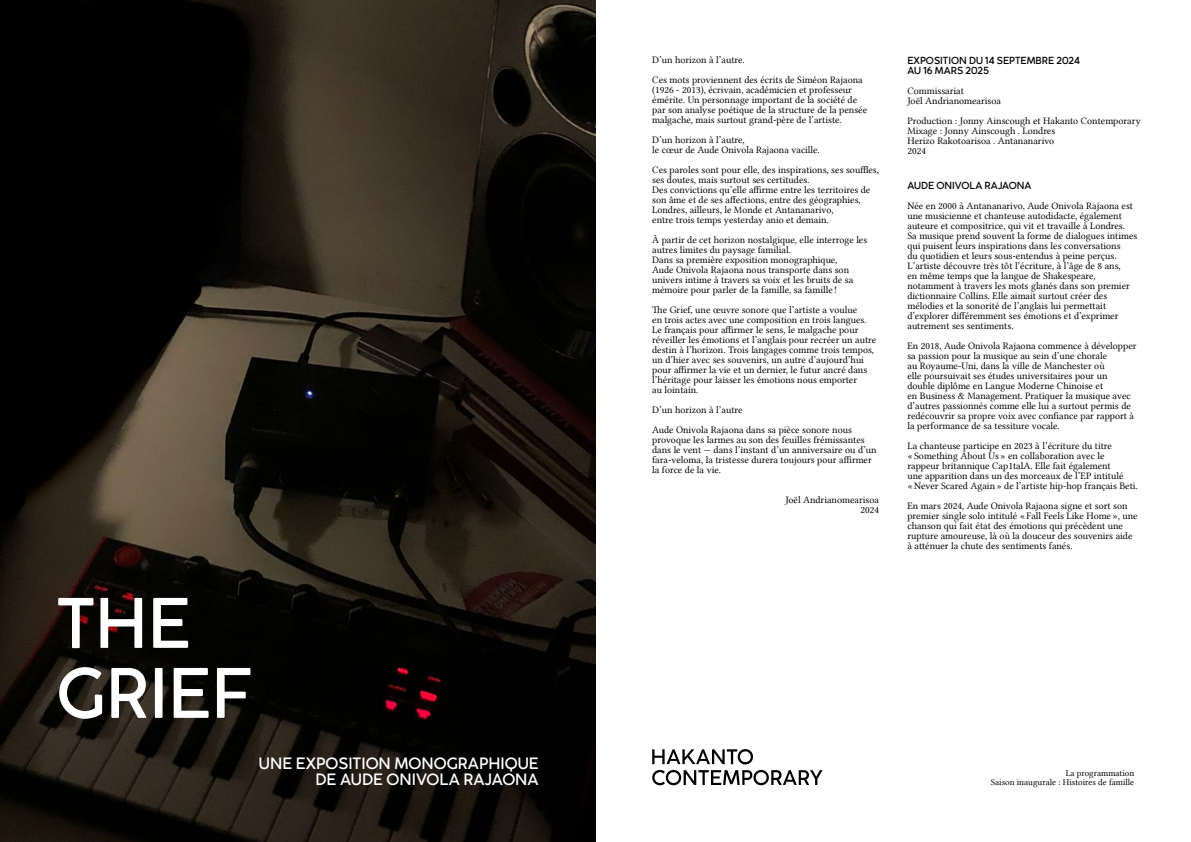
<style>
.page{position:relative;width:1191px;height:842px;background:#fff}
.page>*{position:absolute;margin:0;border:0;box-sizing:border-box;transform-origin:0 0}
.t1{font:500 70px/70px "Cocogoose Classic";color:#fff}
.t2{font:500 16px/16px "Cocogoose Classic";color:#fff;text-align:right}
.t3{font:10px/10px "Lin Libertine";color:#000}
.t4{font:500 10px/10px "Cocogoose Classic";color:#000}
.t5{font:9px/9px "Lin Libertine";color:#000;text-align:right}
</style>
<div class="page">
<svg style="left:652px;top:749px;width:101px;height:15px"></svg>
<svg style="left:652px;top:770px;width:170px;height:15px"></svg>
<img style="left:0;top:0;width:595px;height:842px">
<h1 class="t1" style="left:57px;top:585px;width:197px">THE<br>GRIEF</h1>
<h2 class="t2" style="left:259px;top:755px;width:281px">UNE EXPOSITION MONOGRAPHIQUE<br>DE AUDE ONIVOLA RAJAONA</h2>
<p class="t3" style="left:652px;top:50px;width:212px;line-height:20px">D’un horizon à l’autre.<br>Ces mots proviennent des écrits de Siméon Rajaona</p>
<p class="t3" style="left:652px;top:85px;width:217px">(1926 - 2013), écrivain, académicien et professeur émérite. Un personnage important de la société de par son analyse poétique de la structure de la pensée malgache, mais surtout grand-père de l’artiste.</p>
<p class="t3" style="left:652px;top:135px;width:169px">D’un horizon à l’autre,<br>le cœur de Aude Onivola Rajaona vacille.</p>
<p class="t3" style="left:652px;top:165px;width:228px">Ces paroles sont pour elle, des inspirations, ses souffles, ses doutes, mais surtout ses certitudes.<br>Des convictions qu’elle affirme entre les territoires de son âme et de ses affections, entre des géographies, Londres, ailleurs, le Monde et Antananarivo,<br>entre trois temps yesterday anio et demain.</p>
<p class="t3" style="left:652px;top:235px;width:217px">À partir de cet horizon nostalgique, elle interroge les autres limites du paysage familial.<br>Dans sa première exposition monographique,<br>Aude Onivola Rajaona nous transporte dans son univers intime à travers sa voix et les bruits de sa mémoire pour parler de la famille, sa famille !</p>
<p class="t3" style="left:652px;top:305px;width:226px">The Grief, une œuvre sonore que l’artiste a voulue<br>en trois actes avec une composition en trois langues.<br>Le français pour affirmer le sens, le malgache pour réveiller les émotions et l’anglais pour recréer un autre destin à l’horizon. Trois langages comme trois tempos, un d’hier avec ses souvenirs, un autre d’aujourd’hui pour affirmer la vie et un dernier, le futur ancré dans l’héritage pour laisser les émotions nous emporter<br>au lointain.</p>
<p class="t3" style="left:652px;top:400px;width:201px;line-height:20px">D’un horizon à l’autre<br>Aude Onivola Rajaona dans sa pièce sonore nous</p>
<p class="t3" style="left:652px;top:435px;width:226px">provoque les larmes au son des feuilles frémissantes dans le vent — dans l’instant d’un anniversaire ou d’un fara-veloma, la tristesse durera toujours pour affirmer la force de la vie.</p>
<p class="t3" style="left:785px;top:495px;width:95px;text-align:right">Joël Andrianomearisoa<br>2024</p>
<p class="t4" style="left:907px;top:55px;width:174px">EXPOSITION DU 14 SEPTEMBRE 2024<br>AU 16 MARS 2025</p>
<p class="t3" style="left:907px;top:86px;width:95px">Commissariat<br>Joël Andrianomearisoa</p>
<p class="t3" style="left:907px;top:116px;width:235px">Production : Jonny Ainscough et Hakanto Contemporary<br>Mixage : Jonny Ainscough . Londres<br>Herizo Rakotoarisoa . Antananarivo<br>2024</p>
<p class="t4" style="left:907px;top:180px;width:126px">AUDE ONIVOLA RAJAONA</p>
<p class="t3" style="left:907px;top:201px;width:231px">Née en 2000 à Antananarivo, Aude Onivola Rajaona est une musicienne et chanteuse autodidacte, également auteure et compositrice, qui vit et travaille à Londres.<br>Sa musique prend souvent la forme de dialogues intimes qui puisent leurs inspirations dans les conversations<br>du quotidien et leurs sous-entendus à peine perçus.<br>L’artiste découvre très tôt l’écriture, à l’âge de 8 ans,<br>en même temps que la langue de Shakespeare, notamment à travers les mots glanés dans son premier dictionnaire Collins. Elle aimait surtout créer des mélodies et la sonorité de l’anglais lui permettait d’explorer différemment ses émotions et d’exprimer autrement ses sentiments.</p>
<p class="t3" style="left:907px;top:341px;width:231px">En 2018, Aude Onivola Rajaona commence à développer sa passion pour la musique au sein d’une chorale<br>au Royaume-Uni, dans la ville de Manchester où<br>elle poursuivait ses études universitaires pour un double diplôme en Langue Moderne Chinoise et<br>en Business &amp; Management. Pratiquer la musique avec d’autres passionnés comme elle lui a surtout permis de redécouvrir sa propre voix avec confiance par rapport à la performance de sa tessiture vocale.</p>
<p class="t3" style="left:907px;top:441px;width:232px">La chanteuse participe en 2023 à l’écriture du titre<br>« Something About Us » en collaboration avec le rappeur britannique Cap1talA. Elle fait également<br>une apparition dans un des morceaux de l’EP intitulé<br>« Never Scared Again » de l’artiste hip-hop français Beti.</p>
<p class="t3" style="left:907px;top:501px;width:232px">En mars 2024, Aude Onivola Rajaona signe et sort son premier single solo intitulé « Fall Feels Like Home », une chanson qui fait état des émotions qui précèdent une rupture amoureuse, là où la douceur des souvenirs aide à atténuer la chute des sentiments fanés.</p>
<p class="t5" style="left:990px;top:769px;width:145px">La programmation<br>Saison inaugurale : Histoires de famille</p>
</div>
